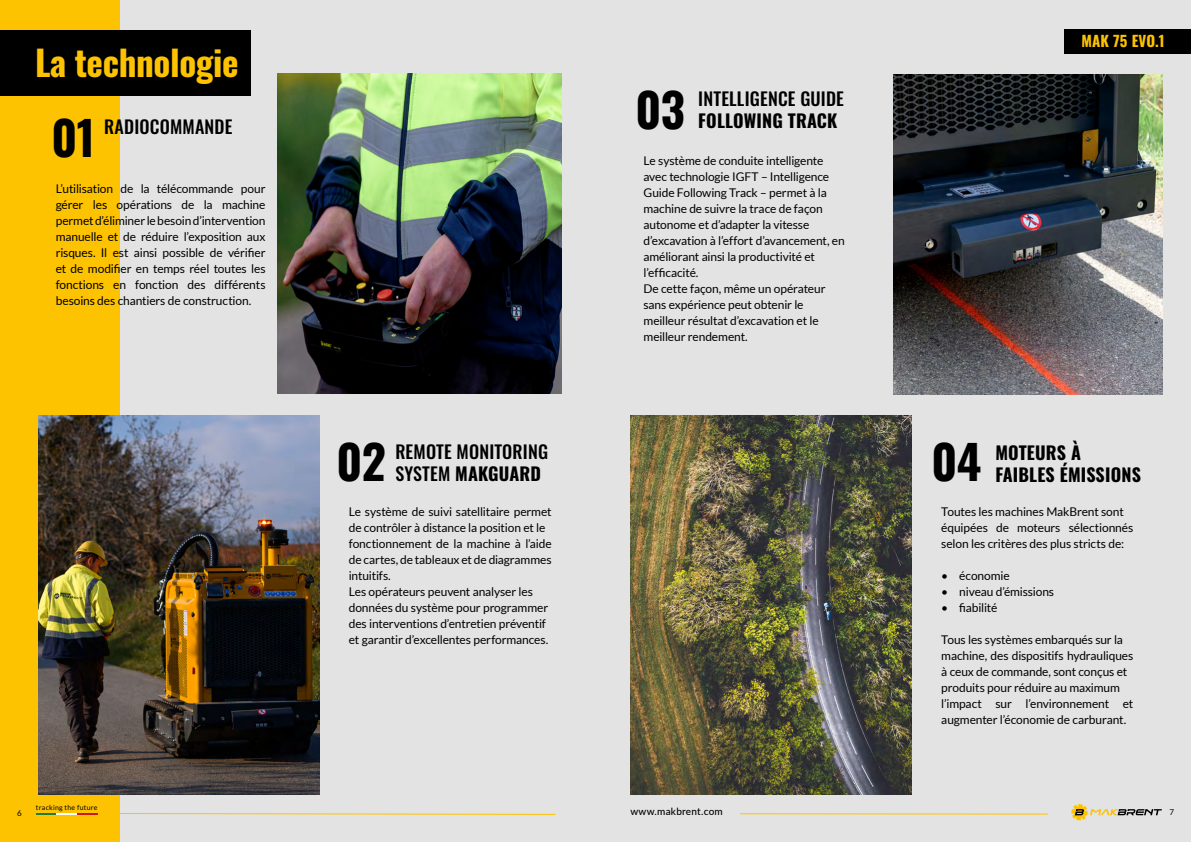
<style>
.page{position:relative;width:1191px;height:842px;background:#e3e3e3}
.page>*{position:absolute;margin:0;border:0;box-sizing:border-box;transform-origin:0 0}
.t1{font:700 47px "Oswald";letter-spacing:-.01em;color:#000}
.t2{font:700 35px "Oswald";letter-spacing:-.01em;color:#fdc300}
.t3{font:500 18px/22px "Oswald";letter-spacing:.01em;color:#000}
.t4{font:700 18px/22px "Oswald";letter-spacing:.01em;color:#000}
.t5{font:700 15px "Oswald";letter-spacing:.01em;color:#fdc300}
.t6{font:12px/16px "Lato";letter-spacing:-.01em;color:#000}
.t7{font:500 10px "Lato";letter-spacing:.025em;color:#000}
.t8{font:8px "Lato";color:#000}
.t9{font:7px "Lato";letter-spacing:.035em;color:#000}
.s1{font-weight:700}
</style>
<div class="page">
<div style="left:0;top:0;width:120px;height:842px;background:#fdc300"></div>
<svg style="left:740px;top:813px;width:308px;height:2px"></svg>
<hr style="left:36px;top:813px;width:20px;height:2px;background:#1d7d35">
<hr style="left:56px;top:813px;width:21px;height:2px;background:#fff">
<hr style="left:77px;top:813px;width:20px;height:2px;background:#cd1719">
<svg style="left:120px;top:813px;width:436px;height:2px"></svg>
<svg style="left:1071px;top:804px;width:90px;height:16px"></svg>
<img style="left:278px;top:73px;width:283px;height:320px">
<img style="left:39px;top:416px;width:280px;height:379px">
<img style="left:893px;top:75px;width:269px;height:320px">
<img style="left:630px;top:416px;width:281px;height:378px">
<div style="left:0;top:30px;width:250px;height:66px;background:#000"></div>
<div style="left:1064px;top:30px;width:127px;height:24px;background:#000"></div>
<h2 class="t2" style="left:35px;top:45px;width:205px">La technologie</h2>
<h1 class="t1" style="left:52px;top:113px;width:45px">01</h1>
<h3 class="t3" style="left:104px;top:117px;width:130px">RADIOCOMMANDE</h3>
<p class="t6" style="left:56px;top:181px;width:211px;text-align:justify">L’utilisation de la télécommande pour gérer les opérations de la machine permet d’éliminer le besoin d’intervention manuelle et de réduire l’exposition aux risques. Il est ainsi possible de vérifier et de modifier en temps réel toutes les fonctions en fonction des différents besoins des chantiers de construction.</p>
<h1 class="t1" style="left:635px;top:86px;width:51px">03</h1>
<h3 class="t3" style="left:698px;top:88px;width:147px">INTELLIGENCE GUIDE</h3>
<h3 class="t4" style="left:698px;top:110px;width:141px">FOLLOWING TRACK</h3>
<p class="t6" style="left:643px;top:152px;width:203px">Le système de conduite intelligente avec technologie IGFT – Intelligence<br>Guide Following Track – permet à la machine de suivre la trace de façon autonome et d’adapter la vitesse d’excavation à l’effort d’avancement, en améliorant ainsi la productivité et l’efficacité.<br>De cette façon, même un opérateur sans expérience peut obtenir le meilleur résultat d’excavation et le meilleur rendement.</p>
<p class="t5" style="left:1081px;top:33px;width:85px">MAK 75 EVO.1</p>
<h3 class="t3" style="left:395px;top:442px;width:154px">REMOTE MONITORING<br>SYSTEM <span class="s1">MAKGUARD</span></h3>
<h3 class="t4" style="left:995px;top:442px;width:147px">MOTEURS À<br>FAIBLES ÉMISSIONS</h3>
<h1 class="t1" style="left:336px;top:437px;width:51px">02</h1>
<h1 class="t1" style="left:931px;top:438px;width:52px">04</h1>
<p class="t6" style="left:349px;top:504px;width:204px">Le système de suivi satellitaire permet de contrôler à distance la position et le fonctionnement de la machine à l’aide de cartes, de tableaux et de diagrammes intuitifs.<br>Les opérateurs peuvent analyser les données du système pour programmer des interventions d’entretien préventif et garantir d’excellentes performances.</p>
<p class="t6" style="left:941px;top:504px;width:194px">Toutes les machines MakBrent sont équipées de moteurs sélectionnés selon les critères des plus stricts de:</p>
<p class="t6" style="left:941px;top:568px;width:70px">• économie</p>
<p class="t6" style="left:941px;top:584px;width:114px">• niveau d’émissions</p>
<p class="t6" style="left:941px;top:600px;width:58px">• fiabilité</p>
<p class="t6" style="left:941px;top:632px;width:194px">Tous les systèmes embarqués sur la machine, des dispositifs hydrauliques à ceux de commande, sont conçus et produits pour réduire au maximum l’impact sur l’environnement et augmenter l’économie de carburant.</p>
<p class="t9" style="left:36px;top:803px;width:63px">tracking the future</p>
<p class="t8" style="left:17px;top:808px;width:6px">6</p>
<p class="t7" style="left:630px;top:804px;width:94px">www.makbrent.com</p>
<p class="t8" style="left:1169px;top:808px;width:6px">7</p>
</div>
